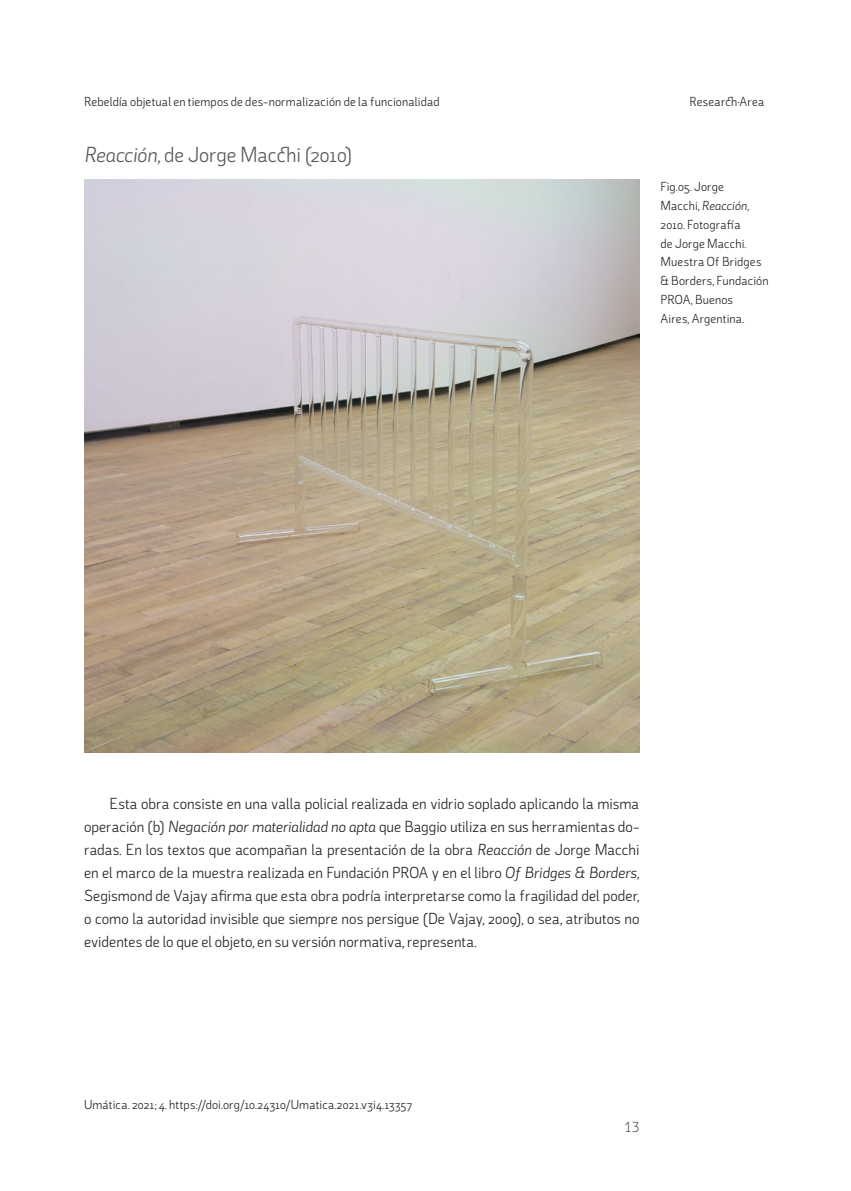
<style>
.page{position:relative;width:851px;height:1191px;background:#fff}
.page>*{position:absolute;margin:0;border:0;box-sizing:border-box;transform-origin:0 0}
.sps_tit_secc_1{font:22.5px "Malacitana Sans Regular";letter-spacing:-.01em;color:#57585a}
.t1{font:16.5px/23.1px "Malacitana Sans Regular";letter-spacing:-.005em;color:#231f20;text-align:justify}
.t2{font:15px "Malacitana Sans Regular";color:#57585a}
.sps_figur_titulo{font:13.5px/18.9px "Malacitana Sans Regular";letter-spacing:.005em;color:#231f20}
.s1{font-family:"Malacitana Sans Italic"}
</style>
<div class="page">
<img style="left:84px;top:180px;width:555px;height:572px">
<p class="sps_figur_titulo" style="left:84px;top:92px;width:357px">Rebeldía objetual en tiempos de des-normalización de la funcionalidad</p>
<p class="sps_figur_titulo" style="left:689px;top:92px;width:77px">Research·Area</p>
<h2 class="sps_tit_secc_1" style="left:84px;top:139px;width:270px"><span class="s1">Reacción</span>, de Jorge Macchi (2010)</h2>
<p class="sps_figur_titulo" style="left:660px;top:176px;width:109px">Fig.05. Jorge<br>Macchi, <span class="s1">Reacción</span>,<br>2010. Fotografía<br>de Jorge Macchi.<br>Muestra Of Bridges &amp; Borders, Fundación<br>PROA, Buenos<br>Aires, Argentina.</p>
<p class="t1" style="left:84px;top:790px;width:557px;text-indent:26px">Esta obra consiste en una valla policial realizada en vidrio soplado aplicando la misma operación (b) <span class="s1">Negación por materialidad no apta</span> que Baggio utiliza en sus herramientas do&shy;radas. En los textos que acompañan la presentación de la obra <span class="s1">Reacción</span> de Jorge Macchi en el marco de la muestra realizada en Fundación PROA y en el libro <span class="s1">Of Bridges &amp; Borders</span>, Segismond de Vajay afirma que esta obra podría interpretarse como la fragilidad del poder, o como la autoridad invisible que siempre nos persigue (De Vajay, 2009), o sea, atributos no evidentes de lo que el objeto, en su versión normativa, representa.</p>
<p class="sps_figur_titulo" style="left:84px;top:1094px;width:329px">Umática. 2021; <span class="s1">4</span>. https://doi.org/10.24310/Umatica.2021.v3i4.13357</p>
<p class="t2" style="left:625px;top:1117px;width:16px">13</p>
</div>
